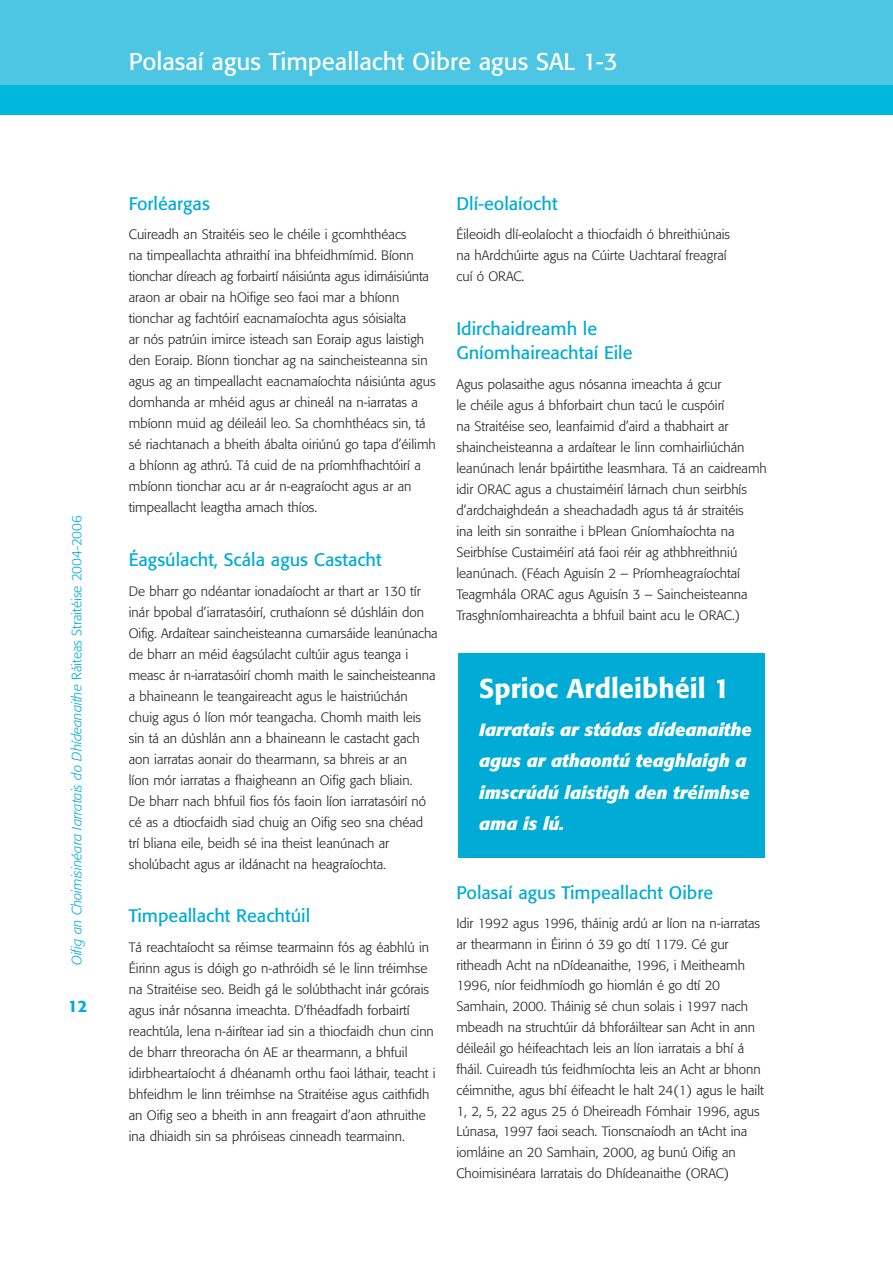
<style>
.page{position:relative;width:893px;height:1263px;background:#fff}
.page>*{position:absolute;margin:0;border:0;box-sizing:border-box;transform-origin:0 0}
.t1{font:500 27px "Formata";color:#fff}
.t2{font:24px "Formata";color:#fff}
.t3{font:18px/24px "Formata";color:#00acd5}
.t4{font:italic 700 17.7px/31.5px "Formata";color:#fff}
.t5{font:500 16.5px "Formata";color:#00acd5}
.t6{font:300 13.5px/21px "Formata";color:#231f1f}
.t7{font:italic 300 13.5px "Formata";color:#00acd5}
.s1{font-style:normal}
</style>
<div class="page">
<div style="left:0;top:0;width:892px;height:85px;background:#4dc6e3"></div>
<div style="left:0;top:85px;width:892px;height:30px;background:#00b8db"></div>
<div style="left:458px;top:653px;width:306px;height:205px;background:#00acd5"></div>
<h2 class="t2" style="left:129px;top:51px;width:490px">Polasaí agus Timpeallacht Oibre agus SAL 1-3</h2>
<p class="t7" style="left:71px;top:965px;width:452px;rotate:-90deg">Oifig an Choimisinéara Iarratais do Dhídeanaithe <span class="s1">Ráiteas Straitéise 2004-2006</span></p>
<p class="t5" style="left:68px;top:999px;width:21px">12</p>
<h3 class="t3" style="left:129px;top:193px;width:82px">Forléargas</h3>
<p class="t6" style="left:129px;top:225px;width:308px">Cuireadh an Straitéis seo le chéile i gcomhthéacs<br>na timpeallachta athraithí ina bhfeidhmímid. Bíonn tionchar díreach ag forbairtí náisiúnta agus idirnáisiúnta araon ar obair na hOifige seo faoi mar a bhíonn tionchar ag fachtóirí eacnamaíochta agus sóisialta<br>ar nós patrúin imirce isteach san Eoraip agus laistigh den Eoraip. Bíonn tionchar ag na saincheisteanna sin agus ag an timpeallacht eacnamaíochta náisiúnta agus domhanda ar mhéid agus ar chineál na n-iarratas a mbíonn muid ag déileáil leo. Sa chomhthéacs sin, tá sé riachtanach a bheith ábalta oiriúnú go tapa d’éilimh a bhíonn ag athrú. Tá cuid de na príomhfhachtóirí a mbíonn tionchar acu ar ár n-eagraíocht agus ar an timpeallacht leagtha amach thíos.</p>
<h3 class="t3" style="left:129px;top:549px;width:254px">Éagsúlacht, Scála agus Castacht</h3>
<p class="t6" style="left:129px;top:581px;width:310px">De bharr go ndéantar ionadaíocht ar thart ar 130 tír inár bpobal d’iarratasóirí, cruthaíonn sé dúshláin don Oifig. Ardaítear saincheisteanna cumarsáide leanúnacha de bharr an méid éagsúlacht cultúir agus teanga i measc ár n-iarratasóirí chomh maith le saincheisteanna a bhaineann le teangaireacht agus le haistriúchán chuig agus ó líon mór teangacha. Chomh maith leis sin tá an dúshlán ann a bhaineann le castacht gach aon iarratas aonair do thearmann, sa bhreis ar an<br>líon mór iarratas a fhaigheann an Oifig gach bliain.<br>De bharr nach bhfuil fios fós faoin líon iarratasóirí nó cé as a dtiocfaidh siad chuig an Oifig seo sna chéad<br>trí bliana eile, beidh sé ina theist leanúnach ar sholúbacht agus ar ildánacht na heagraíochta.</p>
<h3 class="t3" style="left:129px;top:906px;width:183px">Timpeallacht Reachtúil</h3>
<p class="t6" style="left:129px;top:938px;width:308px">Tá reachtaíocht sa réimse tearmainn fós ag éabhlú in Éirinn agus is dóigh go n-athróidh sé le linn tréimhse na Straitéise seo. Beidh gá le solúbthacht inár gcórais agus inár nósanna imeachta. D’fhéadfadh forbairtí reachtúla, lena n-áirítear iad sin a thiocfaidh chun cinn de bharr threoracha ón AE ar thearmann, a bhfuil idirbheartaíocht á dhéanamh orthu faoi láthair, teacht i bhfeidhm le linn tréimhse na Straitéise agus caithfidh an Oifig seo a bheith in ann freagairt d’aon athruithe ina dhiaidh sin sa phróiseas cinneadh tearmainn.</p>
<h3 class="t3" style="left:456px;top:193px;width:103px">Dlí-eolaíocht</h3>
<p class="t6" style="left:456px;top:225px;width:275px">Éileoidh dlí-eolaíocht a thiocfaidh ó bhreithiúnais na hArdchúirte agus na Cúirte Uachtaraí freagraí cuí ó ORAC.</p>
<h3 class="t3" style="left:456px;top:318px;width:178px">Idirchaidreamh le<br>Gníomhaireachtaí Eile</h3>
<p class="t6" style="left:456px;top:374px;width:312px">Agus polasaithe agus nósanna imeachta á gcur<br>le chéile agus á bhforbairt chun tacú le cuspóirí<br>na Straitéise seo, leanfaimid d’aird a thabhairt ar shaincheisteanna a ardaítear le linn comhairliúchán leanúnach lenár bpáirtithe leasmhara. Tá an caidreamh idir ORAC agus a chustaiméirí lárnach chun seirbhís d’ardchaighdeán a sheachadadh agus tá ár straitéis<br>ina leith sin sonraithe i bPlean Gníomhaíochta na Seirbhíse Custaiméirí atá faoi réir ag athbhreithniú leanúnach. (Féach Aguisín 2 – Príomheagraíochtaí Teagmhála ORAC agus Aguisín 3 – Saincheisteanna Trasghníomhaireachta a bhfuil baint acu le ORAC.)</p>
<h1 class="t1" style="left:479px;top:676px;width:252px">Sprioc Ardleibhéil 1</h1>
<h3 class="t4" style="left:479px;top:715px;width:274px">Iarratais ar stádas dídeanaithe agus ar athaontú teaghlaigh a imscrúdú laistigh den tréimhse ama is lú.</h3>
<h3 class="t3" style="left:456px;top:882px;width:258px">Polasaí agus Timpeallacht Oibre</h3>
<p class="t6" style="left:456px;top:914px;width:309px">Idir 1992 agus 1996, tháinig ardú ar líon na n-iarratas ar thearmann in Éirinn ó 39 go dtí 1179. Cé gur ritheadh Acht na nDídeanaithe, 1996, i Meitheamh 1996, níor feidhmíodh go hiomlán é go dtí 20<br>Samhain, 2000. Tháinig sé chun solais i 1997 nach mbeadh na struchtúir dá bhforáiltear san Acht in ann déileáil go héifeachtach leis an líon iarratais a bhí á fháil. Cuireadh tús feidhmíochta leis an Acht ar bhonn céimnithe, agus bhí éifeacht le halt 24(1) agus le hailt 1, 2, 5, 22 agus 25 ó Dheireadh Fómhair 1996, agus Lúnasa, 1997 faoi seach. Tionscnaíodh an tAcht ina iomláine an 20 Samhain, 2000, ag bunú Oifig an Choimisinéara Iarratais do Dhídeanaithe (ORAC)</p>
</div>
